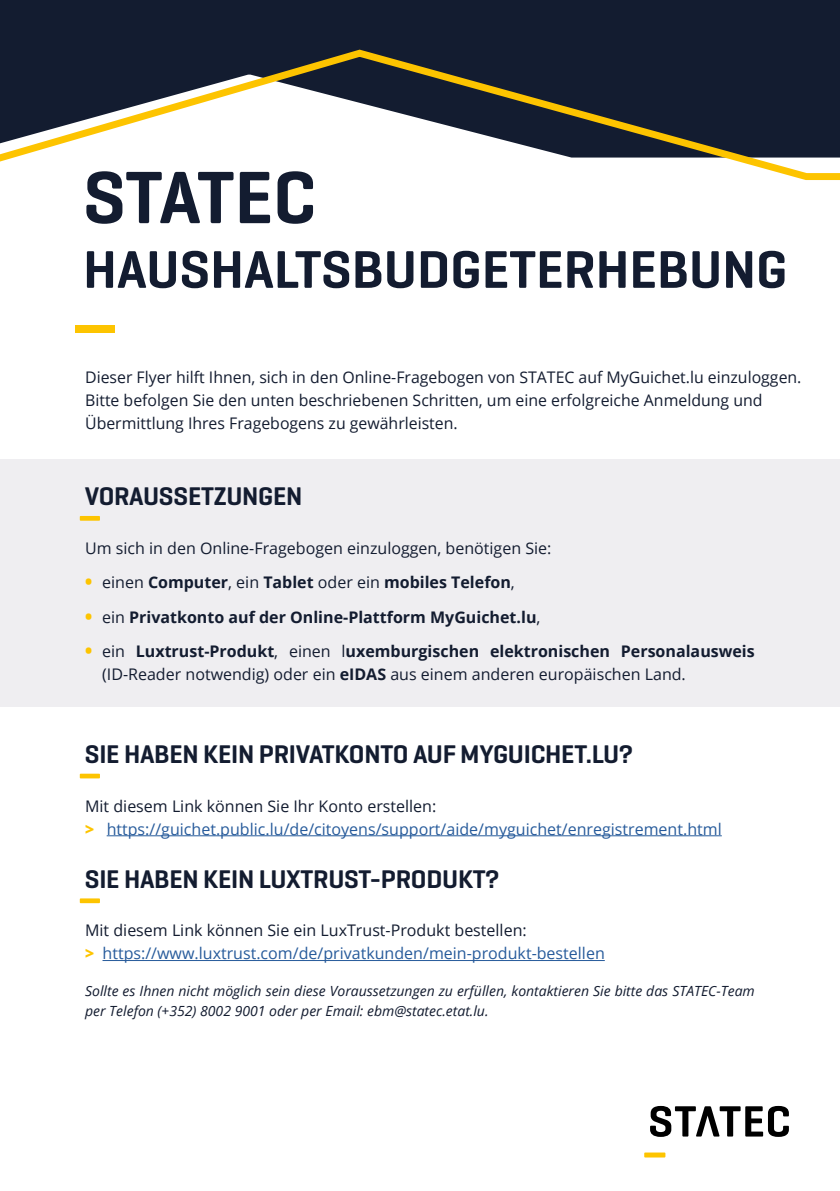
<style>
.page{position:relative;width:840px;height:1191px;background:#fff}
.page>*{position:absolute;margin:0;border:0;box-sizing:border-box;transform-origin:0 0}
.t1{font:600 75.4px "Geogrotesque Cyr";letter-spacing:-.01em;color:#131c30}
.t2{font:600 53.8px "Geogrotesque Cyr";color:#131c30}
.t3{font:600 26px "Geogrotesque Cyr";letter-spacing:-.01em;color:#131c30}
.t4{font:16px/23px "Open Sans";color:#131c30}
.t5{font:16px/23px "Open Sans";color:#275b9b}
.t6{font:700 16px "Open Sans";color:#131c30}
.t7{font:italic 14px/20px "Open Sans";color:#131c30}
.s1{font-weight:800;font-size:18px;color:#fdc400}
.s2{font-weight:400}
.s3{font-weight:700}
.s4{color:#131c30}
.s5{font-weight:800;color:#fdc400}
</style>
<div class="page">
<div style="left:0;top:459px;width:839px;height:248px;background:#efeef1"></div>
<div style="left:0;top:0;width:839px;height:20px;background:#131c30"></div>
<div style="left:75px;top:325px;width:40px;height:8px;background:#fdc400"></div>
<svg style="left:650px;top:1106px;width:138px;height:30px"></svg>
<div style="left:644px;top:1152px;width:21px;height:5px;background:#fdc400"></div>
<div style="left:0;top:20px;width:839px;height:26px;background:#131c30"></div>
<svg style="left:0;top:46px;width:839px;height:134px"></svg>
<div style="left:80px;top:516px;width:20px;height:5px;background:#fdc400"></div>
<div style="left:80px;top:773px;width:20px;height:5px;background:#fdc400"></div>
<div style="left:80px;top:898px;width:20px;height:5px;background:#fdc400"></div>
<hr style="left:107px;top:835px;width:614px;height:1px;background:#275b9b">
<hr style="left:102px;top:960px;width:502px;height:1px;background:#275b9b">
<h1 class="t1" style="left:83px;top:150px;width:234px">STATEC</h1>
<h2 class="t2" style="left:83px;top:236px;width:705px">HAUSHALTSBUDGETERHEBUNG</h2>
<p class="t4" style="left:85px;top:365px;width:717px">Dieser Flyer hilft Ihnen, sich in den Online-Fragebogen von STATEC auf MyGuichet.lu einzuloggen.<br>Bitte befolgen Sie den unten beschriebenen Schritten, um eine erfolgreiche Anmeldung und<br>Übermittlung Ihres Fragebogens zu gewährleisten.</p>
<h3 class="t3" style="left:85px;top:480px;width:219px">VORAUSSETZUNGEN</h3>
<p class="t4" style="left:85px;top:536px;width:467px">Um sich in den Online-Fragebogen einzuloggen, benötigen Sie:</p>
<p class="t6" style="left:85px;top:571px;width:431px"><span class="s1">•</span> <span class="s2">einen</span> Computer<span class="s2">, ein</span> Tablet <span class="s2">oder ein</span> mobiles Telefon<span class="s2">,</span></p>
<p class="t6" style="left:85px;top:605px;width:456px"><span class="s1">•</span> <span class="s2">ein</span> Privatkonto auf der Online-Plattform MyGuichet.lu<span class="s2">,</span></p>
<p class="t4" style="left:102px;top:639px;width:653px;text-indent:-17px"><span class="s1">•</span> ein <span class="s3">Luxtrust-Produkt</span>, einen l<span class="s3">uxemburgischen elektronischen Personalausweis </span>(ID-Reader notwendig) oder ein <span class="s3">eIDAS</span> aus einem anderen europäischen Land.</p>
<h3 class="t3" style="left:85px;top:738px;width:549px">SIE HABEN KEIN PRIVATKONTO AUF MYGUICHET.LU?</h3>
<p class="t5" style="left:85px;top:794px;width:637px"><span class="s4">Mit diesem Link können Sie Ihr Konto erstellen:<br></span><span class="s5">&gt;</span> https://guichet.public.lu/de/citoyens/support/aide/myguichet/enregistrement.html</p>
<h3 class="t3" style="left:85px;top:862px;width:415px">SIE HABEN KEIN LUXTRUST-PRODUKT?</h3>
<p class="t5" style="left:85px;top:918px;width:521px"><span class="s4">Mit diesem Link können Sie ein LuxTrust-Produkt bestellen:<br></span><span class="s5">&gt;</span> https://www.luxtrust.com/de/privatkunden/mein-produkt-bestellen</p>
<p class="t7" style="left:85px;top:981px;width:670px">Sollte es Ihnen nicht möglich sein diese Voraussetzungen zu erfüllen, kontaktieren Sie bitte das STATEC-Team per Telefon (+352) 8002 9001 oder per Email: ebm@statec.etat.lu.</p>
</div>
